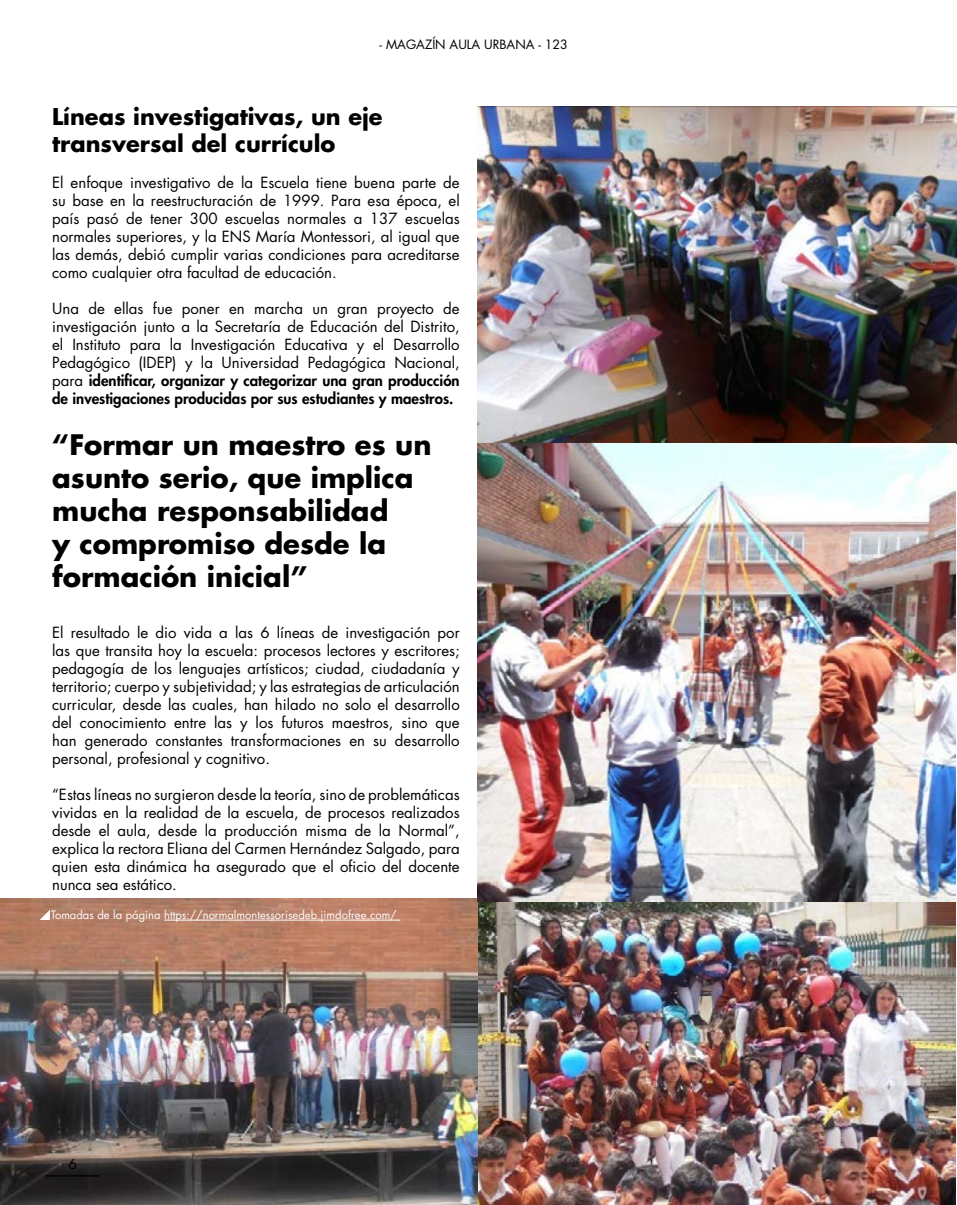
<style>
.page{position:relative;width:957px;height:1205px;background:#fff}
.page>*{position:absolute;margin:0;border:0;box-sizing:border-box;transform-origin:0 0}
.t1{font:700 27.5px/33px "Futura Std";color:#000}
.t2{font:700 22.5px/27px "Futura Std";color:#000}
.t3{font:15px/18px "Futura Std";color:#000;text-align:justify}
.t4{font:13.75px "Futura Std";color:#000}
.t5{font:12.5px "Futura Std";color:#000}
.t6{font:11.25px "Futura Std";color:#fff}
.s1{font-weight:800}
</style>
<div class="page">
<img style="left:477px;top:106px;width:480px;height:792px">
<img style="left:0;top:898px;width:956px;height:307px">
<hr style="left:164px;top:920px;width:236px;height:1px;background:#fff">
<svg style="left:40px;top:909px;width:10px;height:11px"></svg>
<hr style="left:45px;top:1175px;width:55px;height:1px;background:#000">
<p class="t5" style="left:379px;top:36px;width:190px">- MAGAZÍN AULA URBANA - 123</p>
<h2 class="t2" style="left:52px;top:103px;width:332px">Líneas investigativas, un eje transversal del currículo</h2>
<p class="t3" style="left:52px;top:174px;width:409px">El enfoque investigativo de la Escuela tiene buena parte de su base en la reestructuración de 1999. Para esa época, el país pasó de tener 300 escuelas normales a 137 escuelas normales superiores, y la ENS María Montessori, al igual que las demás, debió cumplir varias condiciones para acreditarse como cualquier otra facultad de educación.</p>
<p class="t3" style="left:52px;top:300px;width:409px">Una de ellas fue poner en marcha un gran proyecto de investigación junto a la Secretaría de Educación del Distrito, el Instituto para la Investigación Educativa y el Desarrollo Pedagógico (IDEP) y la Universidad Pedagógica Nacional, para <span class="s1">identificar, organizar y categorizar una gran producción de investigaciones producidas por sus estudiantes y maestros.</span></p>
<h1 class="t1" style="left:52px;top:428px;width:381px">“Formar un maestro es un asunto serio, que implica mucha responsabilidad<br>y compromiso desde la formación inicial”</h1>
<p class="t3" style="left:52px;top:624px;width:409px">El resultado le dio vida a las 6 líneas de investigación por las que transita hoy la escuela: procesos lectores y escritores; pedagogía de los lenguajes artísticos; ciudad, ciudadanía y territorio; cuerpo y subjetividad; y las estrategias de articulación curricular, desde las cuales, han hilado no solo el desarrollo del conocimiento entre las y los futuros maestros, sino que han generado constantes transformaciones en su desarrollo personal, profesional y cognitivo.</p>
<p class="t3" style="left:52px;top:786px;width:409px">“Estas líneas no surgieron desde la teoría, sino de problemáticas vividas en la realidad de la escuela, de procesos realizados desde el aula, desde la producción misma de la Normal”, explica la rectora Eliana del Carmen Hernández Salgado, para quien esta dinámica ha asegurado que el oficio del docente nunca sea estático.</p>
<p class="t6" style="left:51px;top:907px;width:347px">Tomadas de la página https://normalmontessorisedeb.jimdofree.com/</p>
<p class="t4" style="left:69px;top:1155px;width:10px">6</p>
</div>
